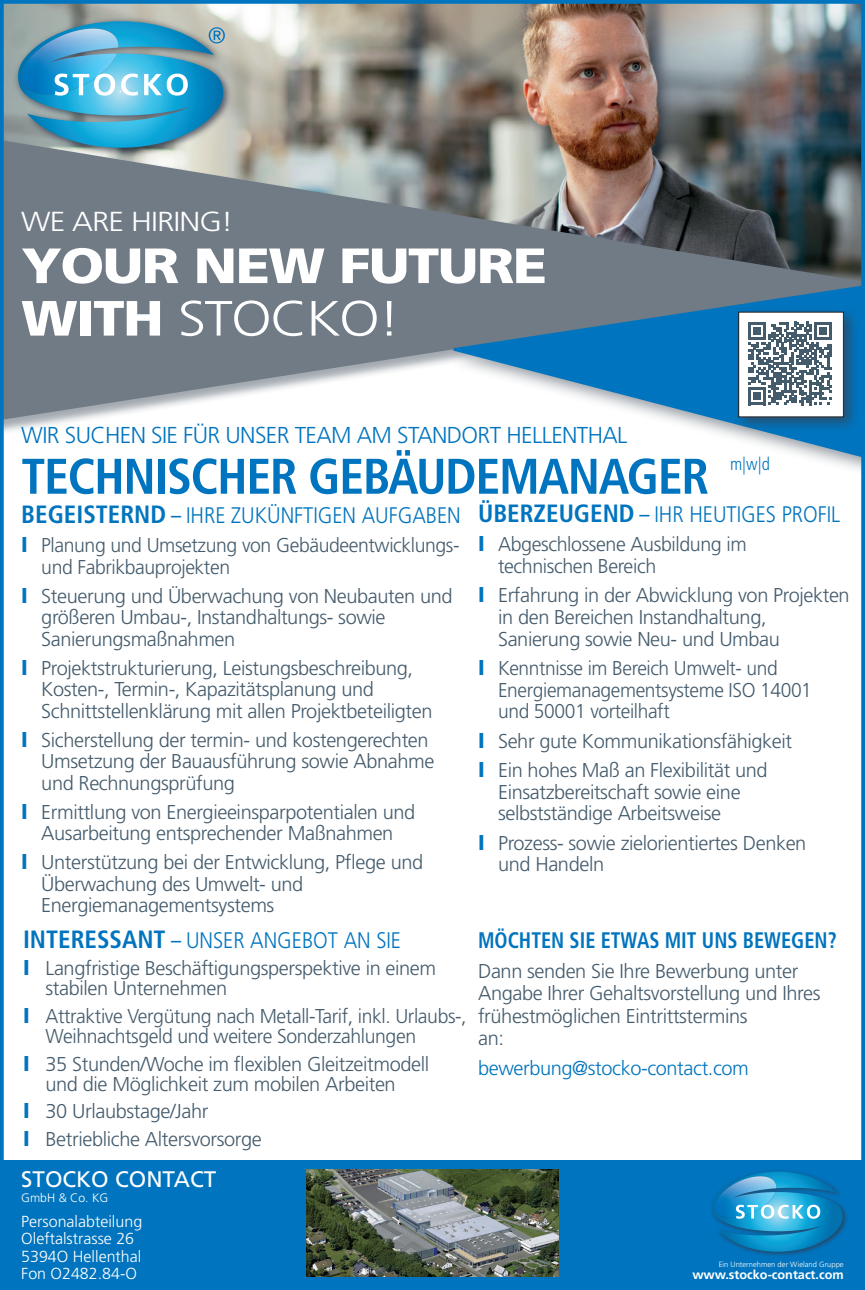
<style>
.page{position:relative;width:865px;height:1290px;background:#fff}
.page>*{position:absolute;margin:0;border:0;box-sizing:border-box;transform-origin:0 0}
.t1{font:700 condensed 50px "Frutiger LT Std";letter-spacing:-.025em;color:#0074be}
.t2{font:900 49.5px/52.5px "Frutiger LT Std";letter-spacing:-.025em;color:#fff;scale:1.14 1}
.t3{font:300 27.5px "Frutiger LT Std";letter-spacing:-.03em;color:#fff;scale:1.14 1}
.t4{font:300 23px "Frutiger LT Std";letter-spacing:-.025em;color:#0074be}
.t5{font:300 22.5px "Frutiger LT Std";color:#0074be;scale:.9 1}
.t6{font:700 condensed 22.5px "Frutiger LT Std";color:#0074be;scale:.9 1}
.t7{font:22.5px "Frutiger LT Std";color:#fff}
.t8{font:300 20px/21.5px "Frutiger LT Std";letter-spacing:-.02em;color:#445b6c}
.t9{font:300 20px/21.8px "Frutiger LT Std";letter-spacing:-.02em;color:#445b6c;scale:.96 1}
.t10{font:300 20px "Frutiger LT Std";letter-spacing:-.02em;color:#0074be}
.t11{font:300 condensed 17.75px "Frutiger LT Std";color:#0074be}
.t12{font:300 16px/17.5px "Frutiger LT Std";color:#fff}
.t13{font:700 12.75px "Frutiger LT Std";color:#fff}
.t14{font:300 12.25px "Frutiger LT Std";color:#fff}
.t15{font:300 7.5px "Frutiger LT Std";color:#fff}
.s1{font-weight:300}
.s2{font-weight:700;font-stretch:condensed;font-size:25px}
.s3{font-weight:400;font-stretch:condensed}
.s4{font-weight:900;color:#0074be}
</style>
<div class="page">
<img style="left:5px;top:5px;width:855px;height:133px">
<div style="left:0;top:138px;width:865px;height:298px;background:#717b85;opacity:.65"></div>
<svg style="left:5px;top:140px;width:855px;height:280px;background:#7b8287"></svg>
<div style="left:448px;top:278px;width:417px;height:202px;background:#717b85;opacity:.75"></div>
<svg style="left:441px;top:282px;width:419px;height:180px"></svg>
<div style="left:733px;top:307px;width:126px;height:125px;background:#334457;opacity:.75"></div>
<div style="left:738px;top:312px;width:105px;height:105px;background:#fff"></div>
<svg style="left:748px;top:322px;width:83px;height:83px"></svg>
<div style="left:0;top:1160px;width:865px;height:130px;background:#0074be"></div>
<div style="left:710px;top:1169px;width:137px;height:88px;background:#32394b;opacity:.75"></div>
<svg style="left:712px;top:1173px;width:108px;height:58px"></svg>
<img style="left:306px;top:1170px;width:252px;height:107px">
<div style="left:14px;top:17px;width:218px;height:140px;background:#32394b;opacity:.75"></div>
<img style="left:18px;top:24px;width:170px;height:92px">
<h3 class="t3" style="left:21px;top:205px;width:187px">WE ARE HIRING!</h3>
<h2 class="t2" style="left:21px;top:239px;width:463px">YOUR NEW FUTURE<br>WITH <span class="s1">STOCKO!</span></h2>
<p class="t4" style="left:21px;top:422px;width:607px">WIR SUCHEN SIE FÜR UNSER TEAM AM STANDORT HELLENTHAL</p>
<h1 class="t1" style="left:21px;top:447px;width:689px">TECHNISCHER GEBÄUDEMANAGER</h1>
<p class="t11" style="left:730px;top:454px;width:41px">m|w|d</p>
<p class="t5" style="left:478px;top:501px;width:404px"><span class="s2">ÜBERZEUGEND</span> <span class="s3">–</span> IHR HEUTIGES PROFIL</p>
<p class="t8" style="left:498px;top:533px;width:250px;text-indent:-20px"><span class="s4">l</span> Abgeschlossene Ausbildung im technischen Bereich</p>
<p class="t8" style="left:498px;top:584px;width:353px;text-indent:-20px"><span class="s4">l</span> Erfahrung in der Abwicklung von Projekten in den Bereichen Instandhaltung,<br>Sanierung sowie Neu- und Umbau</p>
<p class="t9" style="left:498px;top:657px;width:328px;text-indent:-20px"><span class="s4">l</span> Kenntnisse im Bereich Umwelt- und<br>Energiemanagementsysteme ISO 14001 und 50001 vorteilhaft</p>
<p class="t8" style="left:478px;top:726px;width:315px;line-height:29.2px"><span class="s4">l</span> Sehr gute Kommunikationsfähigkeit <span class="s4">l</span> Ein hohes Maß an Flexibilität und</p>
<p class="t8" style="left:498px;top:781px;width:244px">Einsatzbereitschaft sowie eine selbstständige Arbeitsweise</p>
<p class="t8" style="left:498px;top:832px;width:310px;text-indent:-20px"><span class="s4">l</span> Prozess- sowie zielorientiertes Denken und Handeln</p>
<p class="t5" style="left:21px;top:502px;width:490px"><span class="s2">BEGEISTERND</span> <span class="s3">–</span> IHRE ZUKÜNFTIGEN AUFGABEN</p>
<p class="t8" style="left:41px;top:535px;width:420px;text-indent:-20px"><span class="s4">l</span> Planung und Umsetzung von Gebäudeentwicklungs&shy;und Fabrikbauprojekten</p>
<p class="t8" style="left:41px;top:585px;width:413px;text-indent:-20px"><span class="s4">l</span> Steuerung und Überwachung von Neubauten und größeren Umbau-, Instandhaltungs- sowie<br>Sanierungsmaßnahmen</p>
<p class="t8" style="left:41px;top:657px;width:393px;text-indent:-20px"><span class="s4">l</span> Projektstrukturierung, Leistungsbeschreibung,<br>Kosten-, Termin-, Kapazitätsplanung und<br>Schnittstellenklärung mit allen Projektbeteiligten</p>
<p class="t8" style="left:41px;top:729px;width:395px;text-indent:-20px"><span class="s4">l</span> Sicherstellung der termin- und kostengerechten<br>Umsetzung der Bauausführung sowie Abnahme und Rechnungsprüfung</p>
<p class="t8" style="left:21px;top:801px;width:395px;text-align:center"><span class="s4">l</span> Ermittlung von Energieeinsparpotentialen und<br>Ausarbeitung entsprechender Maßnahmen</p>
<p class="t8" style="left:41px;top:852px;width:383px;text-indent:-20px"><span class="s4">l</span> Unterstützung bei der Entwicklung, Pflege und<br>Überwachung des Umwelt- und<br>Energiemanagementsystems</p>
<p class="t5" style="left:23px;top:927px;width:421px"><span class="s2">INTERESSANT</span> <span class="s3">–</span> UNSER ANGEBOT AN SIE</p>
<p class="t8" style="left:46px;top:959px;width:392px;line-height:20px;text-indent:-22px"><span class="s4">l</span> Langfristige Beschäftigungsperspektive in einem stabilen Unternehmen</p>
<p class="t8" style="left:46px;top:1006px;width:422px;line-height:20px;text-indent:-22px"><span class="s4">l</span> Attraktive Vergütung nach Metall-Tarif, inkl. Urlaubs-,<br>Weihnachtsgeld und weitere Sonderzahlungen</p>
<p class="t8" style="left:23px;top:1054px;width:408px;line-height:20px;text-align:center"><span class="s4">l</span> 35 Stunden/Woche im flexiblen Gleitzeitmodell und die Möglichkeit zum mobilen Arbeiten</p>
<p class="t8" style="left:23px;top:1097px;width:240px;line-height:27.5px"><span class="s4">l</span> 30 Urlaubstage/Jahr<br><span class="s4">l</span> Betriebliche Altersvorsorge</p>
<p class="t6" style="left:478px;top:926px;width:400px">MÖCHTEN SIE ETWAS MIT UNS BEWEGEN?</p>
<p class="t8" style="left:478px;top:959px;width:344px;line-height:22.5px">Dann senden Sie Ihre Bewerbung unter<br>Angabe Ihrer Gehaltsvorstellung und Ihres frühestmöglichen Eintrittstermins<br>an:</p>
<p class="t10" style="left:478px;top:1057px;width:272px">bewerbung@stocko-contact.com</p>
<p class="t7" style="left:21px;top:1166px;width:197px">STOCKO CONTACT</p>
<p class="t14" style="left:21px;top:1191px;width:89px">GmbH &amp; Co. KG</p>
<p class="t12" style="left:21px;top:1213px;width:122px">Personalabteilung<br>Oleftalstrasse 26<br>5394O Hellenthal<br>Fon O2482.84-O</p>
<p class="t15" style="left:718px;top:1260px;width:126px">Ein Unternehmen der Wieland Gruppe</p>
<p class="t13" style="left:692px;top:1267px;width:153px">www.stocko-contact.com</p>
</div>
